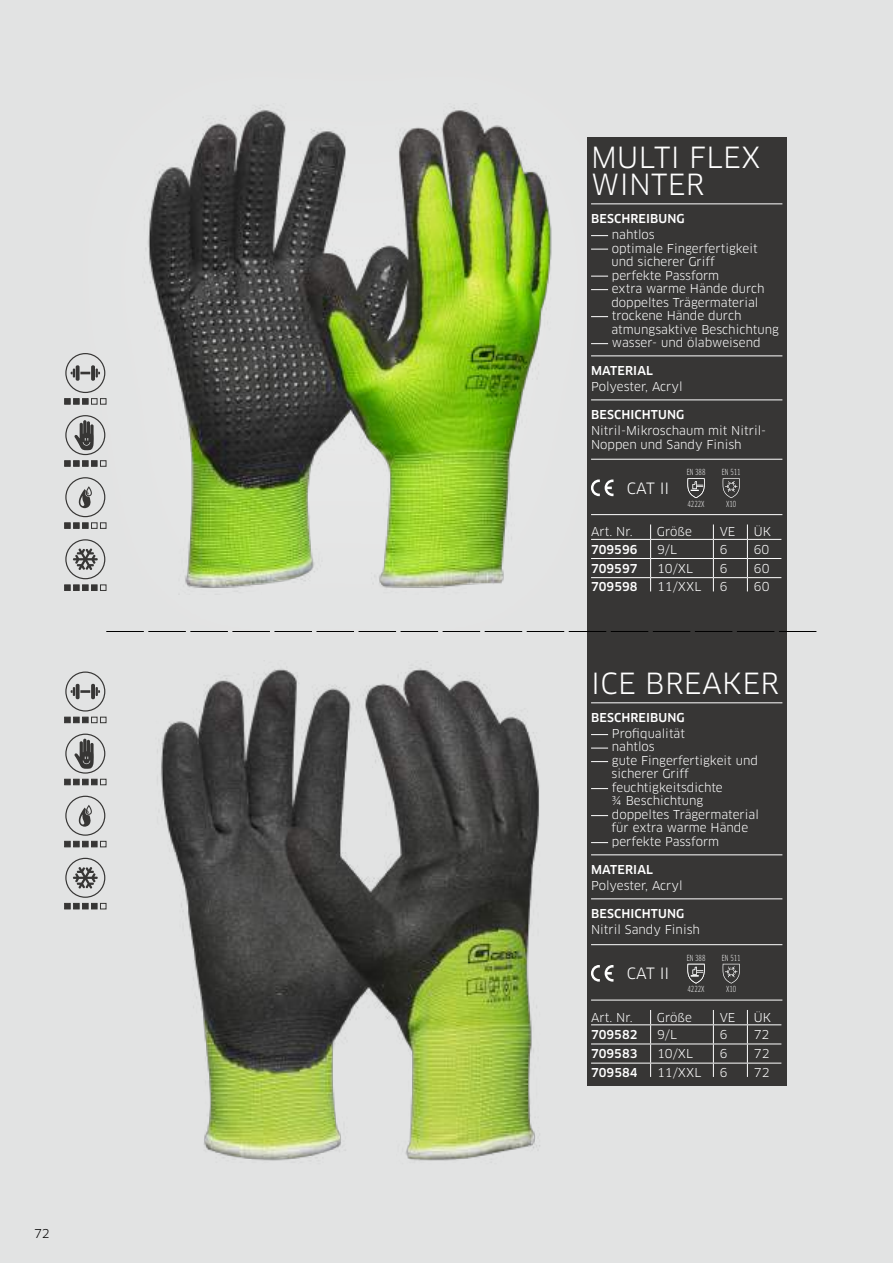
<style>
.page{position:relative;width:893px;height:1263px;background:#e2e3e3}
.page>*{position:absolute;margin:0;border:0;box-sizing:border-box;transform-origin:0 0}
.t1{font:28.5px/27px "Clan OT";letter-spacing:.01em;color:#fff}
.t2{font:15.3px "Clan OT";color:#fff}
.t3{font:12px/13.5px "Clan OT";color:#fff}
.t4{font:500 12px "Clan OT";letter-spacing:.01em;color:#fff}
.t5{font:12px "Clan OT";color:#000}
.t6{font:condensed 8.25px "Clan Pro";color:#fff}
</style>
<div class="page">
<img style="left:96px;top:741px;width:508px;height:420px">
<div style="left:0;top:0;width:704px;height:741px;background:#fff;opacity:.25"></div>
<img style="left:107px;top:104px;width:491px;height:491px">
<div style="left:65px;top:671px;width:40px;height:40px;border:1px solid #373635;border-radius:50%"></div>
<svg style="left:71px;top:684px;width:29px;height:15px"></svg>
<svg style="left:64px;top:717px;width:42px;height:6px"></svg>
<div style="left:65px;top:734px;width:40px;height:40px;border:1px solid #373635;border-radius:50%"></div>
<svg style="left:74px;top:739px;width:20px;height:30px"></svg>
<svg style="left:64px;top:779px;width:42px;height:6px"></svg>
<svg style="left:64px;top:841px;width:42px;height:6px"></svg>
<div style="left:65px;top:796px;width:40px;height:40px;border:1px solid #373635;border-radius:50%"></div>
<svg style="left:78px;top:805px;width:14px;height:22px"></svg>
<svg style="left:64px;top:903px;width:42px;height:6px"></svg>
<div style="left:65px;top:858px;width:40px;height:40px;border:1px solid #373635;border-radius:50%"></div>
<svg style="left:73px;top:867px;width:25px;height:21px"></svg>
<div style="left:65px;top:353px;width:40px;height:40px;border:1px solid #373635;border-radius:50%"></div>
<svg style="left:71px;top:365px;width:29px;height:16px"></svg>
<svg style="left:64px;top:398px;width:42px;height:6px"></svg>
<div style="left:65px;top:415px;width:40px;height:40px;border:1px solid #373635;border-radius:50%"></div>
<svg style="left:74px;top:420px;width:20px;height:30px"></svg>
<svg style="left:64px;top:460px;width:42px;height:6px"></svg>
<svg style="left:64px;top:522px;width:6px;height:7px"></svg>
<svg style="left:73px;top:522px;width:6px;height:7px"></svg>
<svg style="left:82px;top:522px;width:6px;height:7px"></svg>
<div style="left:91px;top:522px;width:6px;height:7px;border:1px solid #373635"></div>
<div style="left:100px;top:522px;width:6px;height:7px;border:1px solid #373635"></div>
<div style="left:65px;top:477px;width:40px;height:40px;border:1px solid #373635;border-radius:50%"></div>
<svg style="left:78px;top:486px;width:14px;height:22px"></svg>
<svg style="left:64px;top:585px;width:42px;height:6px"></svg>
<div style="left:65px;top:539px;width:40px;height:40px;border:1px solid #373635;border-radius:50%"></div>
<svg style="left:73px;top:549px;width:25px;height:21px"></svg>
<div style="left:587px;top:631px;width:200px;height:454px;background:#373635"></div>
<hr style="left:591px;top:702px;width:191px;height:1px;background:#fff">
<hr style="left:591px;top:854px;width:191px;height:1px;background:#fff">
<hr style="left:591px;top:898px;width:191px;height:1px;background:#fff">
<hr style="left:591px;top:944px;width:191px;height:1px;background:#fff">
<hr style="left:591px;top:1000px;width:191px;height:1px;background:#fff">
<svg style="left:591px;top:734px;width:17px;height:1px"></svg>
<svg style="left:591px;top:748px;width:17px;height:1px"></svg>
<svg style="left:591px;top:761px;width:17px;height:1px"></svg>
<svg style="left:591px;top:788px;width:17px;height:1px"></svg>
<svg style="left:591px;top:815px;width:17px;height:1px"></svg>
<svg style="left:591px;top:842px;width:17px;height:1px"></svg>
<hr style="left:591px;top:1024px;width:60px;height:1px;background:#fff">
<hr style="left:651px;top:1024px;width:62px;height:1px;background:#fff">
<hr style="left:713px;top:1024px;width:34px;height:1px;background:#fff">
<hr style="left:747px;top:1024px;width:34px;height:1px;background:#fff">
<hr style="left:591px;top:1043px;width:60px;height:1px;background:#fff">
<hr style="left:651px;top:1043px;width:62px;height:1px;background:#fff">
<hr style="left:713px;top:1043px;width:34px;height:1px;background:#fff">
<hr style="left:747px;top:1043px;width:34px;height:1px;background:#fff">
<hr style="left:591px;top:1063px;width:60px;height:1px;background:#fff">
<hr style="left:651px;top:1063px;width:62px;height:1px;background:#fff">
<svg style="left:650px;top:1010px;width:1px;height:67px"></svg>
<hr style="left:713px;top:1063px;width:34px;height:1px;background:#fff">
<svg style="left:713px;top:1010px;width:1px;height:67px"></svg>
<hr style="left:747px;top:1063px;width:34px;height:1px;background:#fff">
<svg style="left:747px;top:1010px;width:1px;height:67px"></svg>
<svg style="left:722px;top:964px;width:18px;height:19px"></svg>
<svg style="left:687px;top:964px;width:18px;height:19px"></svg>
<svg style="left:591px;top:965px;width:22px;height:17px"></svg>
<div style="left:587px;top:137px;width:200px;height:495px;background:#373635"></div>
<hr style="left:591px;top:203px;width:191px;height:1px;background:#fff">
<hr style="left:591px;top:355px;width:191px;height:1px;background:#fff">
<hr style="left:591px;top:399px;width:191px;height:1px;background:#fff">
<hr style="left:591px;top:459px;width:191px;height:1px;background:#fff">
<hr style="left:591px;top:514px;width:191px;height:1px;background:#fff">
<svg style="left:591px;top:235px;width:17px;height:1px"></svg>
<svg style="left:591px;top:249px;width:17px;height:1px"></svg>
<svg style="left:591px;top:276px;width:17px;height:1px"></svg>
<svg style="left:591px;top:289px;width:17px;height:1px"></svg>
<svg style="left:591px;top:316px;width:17px;height:1px"></svg>
<svg style="left:591px;top:343px;width:17px;height:1px"></svg>
<hr style="left:591px;top:539px;width:60px;height:1px;background:#fff">
<hr style="left:651px;top:539px;width:62px;height:1px;background:#fff">
<hr style="left:713px;top:539px;width:34px;height:1px;background:#fff">
<hr style="left:747px;top:539px;width:34px;height:1px;background:#fff">
<hr style="left:591px;top:558px;width:60px;height:1px;background:#fff">
<hr style="left:651px;top:558px;width:62px;height:1px;background:#fff">
<hr style="left:713px;top:558px;width:34px;height:1px;background:#fff">
<hr style="left:747px;top:558px;width:34px;height:1px;background:#fff">
<hr style="left:591px;top:577px;width:60px;height:1px;background:#fff">
<hr style="left:651px;top:577px;width:62px;height:1px;background:#fff">
<svg style="left:650px;top:524px;width:1px;height:67px"></svg>
<hr style="left:713px;top:577px;width:34px;height:1px;background:#fff">
<svg style="left:713px;top:524px;width:1px;height:67px"></svg>
<hr style="left:747px;top:577px;width:34px;height:1px;background:#fff">
<svg style="left:747px;top:524px;width:1px;height:67px"></svg>
<svg style="left:722px;top:478px;width:18px;height:20px"></svg>
<svg style="left:687px;top:478px;width:18px;height:20px"></svg>
<svg style="left:591px;top:479px;width:22px;height:17px"></svg>
<svg style="left:106px;top:631px;width:710px;height:1px"></svg>
<p class="t5" style="left:34px;top:1227px;width:17px">72</p>
<h1 class="t1" style="left:591px;top:144px;width:171px">MULTI FLEX<br>WINTER</h1>
<p class="t4" style="left:591px;top:212px;width:95px">BESCHREIBUNG</p>
<p class="t3" style="left:611px;top:228px;width:169px">nahtlos<br>optimale Fingerfertigkeit und sicherer Griff<br>perfekte Passform<br>extra warme Hände durch doppeltes Trägermaterial trockene Hände durch atmungsaktive Beschichtung wasser- und ölabweisend</p>
<p class="t4" style="left:591px;top:364px;width:63px">MATERIAL</p>
<p class="t3" style="left:591px;top:380px;width:93px">Polyester, Acryl</p>
<p class="t4" style="left:591px;top:408px;width:95px">BESCHICHTUNG</p>
<p class="t3" style="left:591px;top:424px;width:177px">Nitril-Mikroschaum mit Nitril-<br>Noppen und Sandy Finish</p>
<p class="t2" style="left:627px;top:479px;width:44px">CAT II</p>
<p class="t6" style="left:687px;top:467px;width:20px">EN 388</p>
<p class="t6" style="left:688px;top:499px;width:18px">4222X</p>
<p class="t6" style="left:722px;top:467px;width:20px">EN 511</p>
<p class="t6" style="left:726px;top:499px;width:12px">X10</p>
<p class="t3" style="left:591px;top:525px;width:43px">Art. Nr.</p>
<p class="t3" style="left:657px;top:525px;width:36px">Größe</p>
<p class="t3" style="left:720px;top:525px;width:17px">VE</p>
<p class="t3" style="left:754px;top:525px;width:19px">ÜK</p>
<p class="t4" style="left:591px;top:542px;width:48px">709596</p>
<p class="t3" style="left:657px;top:542px;width:21px">9/L</p>
<p class="t3" style="left:720px;top:542px;width:9px">6</p>
<p class="t3" style="left:754px;top:542px;width:17px">60</p>
<p class="t4" style="left:591px;top:561px;width:48px">709597</p>
<p class="t3" style="left:657px;top:562px;width:38px">10/XL</p>
<p class="t3" style="left:720px;top:562px;width:9px">6</p>
<p class="t3" style="left:754px;top:562px;width:17px">60</p>
<p class="t4" style="left:591px;top:580px;width:48px">709598</p>
<p class="t3" style="left:657px;top:580px;width:46px">11/XXL</p>
<p class="t3" style="left:720px;top:580px;width:9px">6</p>
<p class="t3" style="left:754px;top:580px;width:17px">60</p>
<h1 class="t1" style="left:591px;top:670px;width:189px">ICE BREAKER</h1>
<p class="t4" style="left:591px;top:711px;width:95px">BESCHREIBUNG</p>
<p class="t3" style="left:611px;top:727px;width:149px">Profiqualität<br>nahtlos<br>gute Fingerfertigkeit und sicherer Griff feuchtigkeitsdichte<br>¾ Beschichtung doppeltes Trägermaterial für extra warme Hände perfekte Passform</p>
<p class="t4" style="left:591px;top:863px;width:63px">MATERIAL</p>
<p class="t3" style="left:591px;top:879px;width:93px">Polyester, Acryl</p>
<p class="t4" style="left:591px;top:907px;width:95px">BESCHICHTUNG</p>
<p class="t3" style="left:591px;top:923px;width:110px">Nitril Sandy Finish</p>
<p class="t2" style="left:627px;top:964px;width:44px">CAT II</p>
<p class="t6" style="left:687px;top:953px;width:20px">EN 388</p>
<p class="t6" style="left:688px;top:984px;width:18px">4222X</p>
<p class="t6" style="left:722px;top:953px;width:20px">EN 511</p>
<p class="t6" style="left:726px;top:984px;width:12px">X10</p>
<p class="t3" style="left:591px;top:1010px;width:43px">Art. Nr.</p>
<p class="t3" style="left:657px;top:1010px;width:36px">Größe</p>
<p class="t3" style="left:720px;top:1010px;width:17px">VE</p>
<p class="t3" style="left:754px;top:1010px;width:19px">ÜK</p>
<p class="t4" style="left:591px;top:1028px;width:48px">709582</p>
<p class="t3" style="left:657px;top:1028px;width:21px">9/L</p>
<p class="t3" style="left:720px;top:1028px;width:9px">6</p>
<p class="t3" style="left:754px;top:1028px;width:17px">72</p>
<p class="t4" style="left:591px;top:1047px;width:48px">709583</p>
<p class="t3" style="left:657px;top:1047px;width:38px">10/XL</p>
<p class="t3" style="left:720px;top:1047px;width:9px">6</p>
<p class="t3" style="left:754px;top:1047px;width:17px">72</p>
<p class="t4" style="left:591px;top:1065px;width:48px">709584</p>
<p class="t3" style="left:657px;top:1066px;width:46px">11/XXL</p>
<p class="t3" style="left:720px;top:1066px;width:9px">6</p>
<p class="t3" style="left:754px;top:1066px;width:17px">72</p>
</div>
